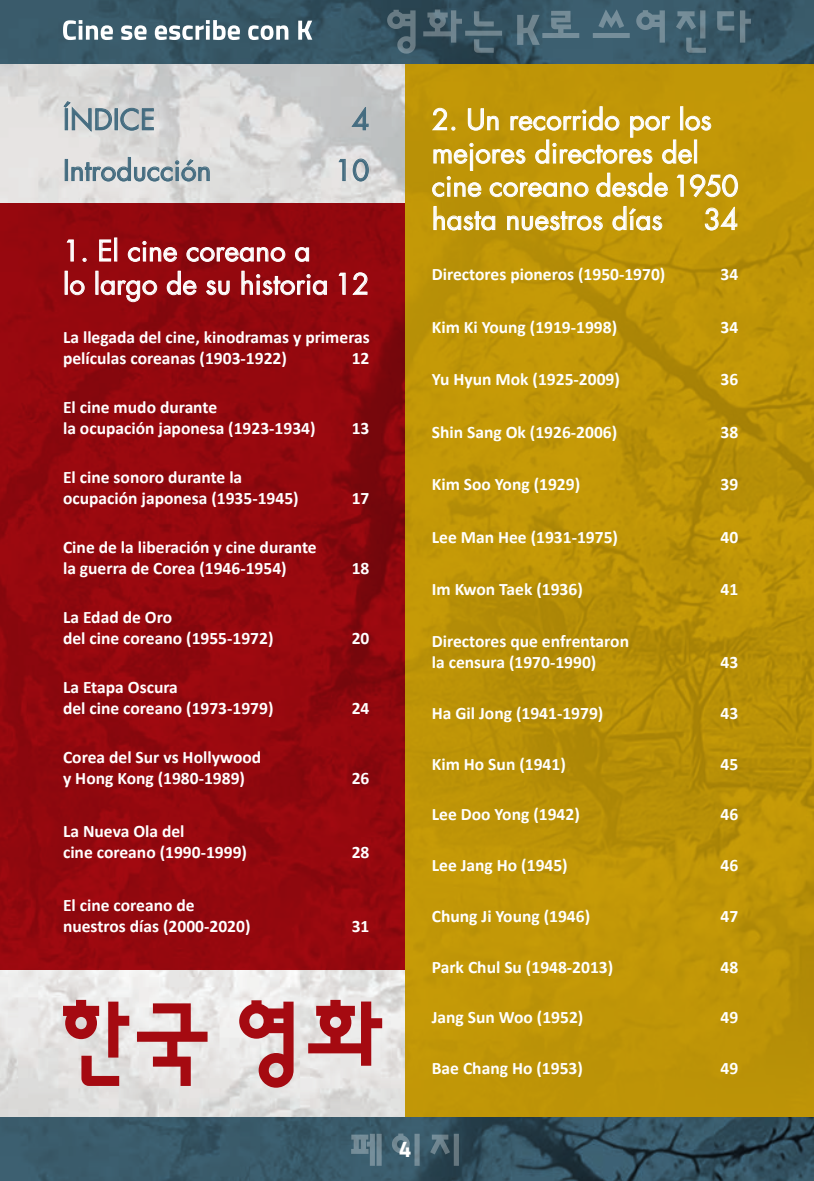
<style>
.page{position:relative;width:814px;height:1181px;background:#fff}
.page>*{position:absolute;margin:0;border:0;box-sizing:border-box;transform-origin:0 0}
.t1{font:28px/33.2px "Futura Std";color:#fff}
.t2{font:28px "Futura Std";color:#446c80}
.t3{font:700 22.75px "Sunflower";color:#fff}
.t4{font:700 17.5px/21px "Calibri";color:#fff}
</style>
<div class="page">
<img style="left:0;top:63px;width:405px;height:140px">
<img style="left:0;top:969px;width:405px;height:149px">
<img style="left:0;top:203px;width:405px;height:766px">
<img style="left:405px;top:63px;width:409px;height:1055px">
<img style="left:0;top:1118px;width:814px;height:63px">
<img style="left:0;top:0;width:814px;height:63px">
<svg style="left:351px;top:1133px;width:108px;height:32px;background:#4d6976"></svg>
<svg style="left:387px;top:9px;width:364px;height:45px;background:#456270"></svg>
<svg style="left:63px;top:20px;width:249px;height:20px"></svg>
<svg style="left:63px;top:100px;width:49px;height:33px;background:#bec5c8"></svg>
<div style="left:115px;top:108px;width:3px;height:22px;border:1px solid #446c80"></div>
<svg style="left:120px;top:107px;width:34px;height:24px"></svg>
<svg style="left:350px;top:104px;width:19px;height:27px"></svg>
<div style="left:65px;top:159px;width:3px;height:22px;border:1px solid #446c80"></div>
<svg style="left:71px;top:156px;width:139px;height:26px;background:#c1c8ca"></svg>
<svg style="left:337px;top:158px;width:9px;height:23px"></svg>
<svg style="left:352px;top:158px;width:17px;height:24px"></svg>
<svg style="left:66px;top:239px;width:8px;height:23px"></svg>
<svg style="left:82px;top:258px;width:5px;height:4px"></svg>
<svg style="left:99px;top:239px;width:13px;height:23px"></svg>
<div style="left:114px;top:237px;width:3px;height:24px;border:1px solid #fff"></div>
<svg style="left:127px;top:241px;width:51px;height:21px"></svg>
<svg style="left:186px;top:246px;width:100px;height:16px;background:#b15257"></svg>
<svg style="left:294px;top:246px;width:15px;height:16px"></svg>
<div style="left:65px;top:271px;width:3px;height:24px;border:1px solid #fff"></div>
<svg style="left:69px;top:280px;width:16px;height:16px"></svg>
<svg style="left:100px;top:280px;width:58px;height:23px"></svg>
<svg style="left:166px;top:270px;width:31px;height:26px"></svg>
<svg style="left:205px;top:280px;width:25px;height:16px"></svg>
<svg style="left:241px;top:270px;width:86px;height:26px;background:#a83c41"></svg>
<svg style="left:337px;top:272px;width:31px;height:24px"></svg>
<div style="left:470px;top:149px;width:3px;height:22px;border:1px solid #fff"></div>
<svg style="left:431px;top:106px;width:280px;height:58px;background:#caa62d"></svg>
<div style="left:694px;top:139px;width:3px;height:24px;border:1px solid #fff"></div>
<svg style="left:431px;top:176px;width:51px;height:22px"></svg>
<svg style="left:489px;top:182px;width:100px;height:16px;background:#d3b652"></svg>
<svg style="left:595px;top:172px;width:73px;height:26px;background:#d1af3f"></svg>
<svg style="left:675px;top:174px;width:63px;height:24px;background:#cead3f"></svg>
<svg style="left:433px;top:205px;width:63px;height:26px;background:#c7a83d"></svg>
<svg style="left:506px;top:211px;width:97px;height:20px;background:#cfb046"></svg>
<svg style="left:612px;top:205px;width:50px;height:26px"></svg>
<svg style="left:704px;top:204px;width:34px;height:27px"></svg>
<svg style="left:63px;top:1000px;width:319px;height:87px;background:#d29fa1"></svg>
<h1 class="t2" style="left:63px;top:102px;width:94px">ÍNDICE</h1>
<h1 class="t2" style="left:352px;top:102px;width:19px">4</h1>
<h1 class="t2" style="left:63px;top:152px;width:150px">Introducción</h1>
<h1 class="t2" style="left:335px;top:152px;width:36px">10</h1>
<h1 class="t1" style="left:63px;top:234px;width:308px">1. El cine coreano a<br>lo largo de su historia 12</h1>
<p class="t4" style="left:63px;top:327px;width:308px">La llegada del cine, kinodramas y primeras películas coreanas (1903-1922)</p>
<p class="t4" style="left:352px;top:348px;width:19px">12</p>
<p class="t4" style="left:63px;top:397px;width:254px">El cine mudo durante<br>la ocupación japonesa (1923-1934)</p>
<p class="t4" style="left:63px;top:467px;width:237px">El cine sonoro durante la ocupación japonesa (1935-1945)</p>
<p class="t4" style="left:63px;top:537px;width:255px">Cine de la liberación y cine durante la guerra de Corea (1946-1954)</p>
<p class="t4" style="left:63px;top:607px;width:212px">La Edad de Oro<br>del cine coreano (1955-1972)</p>
<p class="t4" style="left:63px;top:677px;width:212px">La Etapa Oscura<br>del cine coreano (1973-1979)</p>
<p class="t4" style="left:63px;top:747px;width:200px">Corea del Sur vs Hollywood y Hong Kong (1980-1989)</p>
<p class="t4" style="left:63px;top:820px;width:185px">La Nueva Ola del<br>cine coreano (1990-1999)</p>
<p class="t4" style="left:63px;top:894px;width:189px">El cine coreano de nuestros días (2000-2020)</p>
<p class="t4" style="left:352px;top:418px;width:19px">13</p>
<p class="t4" style="left:352px;top:488px;width:19px">17</p>
<p class="t4" style="left:352px;top:558px;width:19px">18</p>
<p class="t4" style="left:352px;top:628px;width:19px">20</p>
<p class="t4" style="left:352px;top:698px;width:19px">24</p>
<p class="t4" style="left:352px;top:768px;width:19px">26</p>
<p class="t4" style="left:352px;top:841px;width:19px">28</p>
<p class="t4" style="left:352px;top:915px;width:19px">31</p>
<h1 class="t1" style="left:432px;top:103px;width:308px">2. Un recorrido por los mejores directores del cine coreano desde 1950 hasta nuestros días</h1>
<h1 class="t1" style="left:703px;top:203px;width:36px">34</h1>
<p class="t4" style="left:432px;top:264px;width:235px">Directores pioneros (1950-1970)</p>
<p class="t4" style="left:720px;top:264px;width:19px">34</p>
<p class="t4" style="left:432px;top:316px;width:187px">Kim Ki Young (1919-1998)</p>
<p class="t4" style="left:720px;top:316px;width:19px">34</p>
<p class="t4" style="left:432px;top:369px;width:189px">Yu Hyun Mok (1925-2009)</p>
<p class="t4" style="left:720px;top:369px;width:19px">36</p>
<p class="t4" style="left:432px;top:421px;width:187px">Shin Sang Ok (1926-2006)</p>
<p class="t4" style="left:720px;top:421px;width:19px">38</p>
<p class="t4" style="left:432px;top:474px;width:150px">Kim Soo Yong (1929)</p>
<p class="t4" style="left:720px;top:474px;width:19px">39</p>
<p class="t4" style="left:432px;top:526px;width:188px">Lee Man Hee (1931-1975)</p>
<p class="t4" style="left:720px;top:526px;width:19px">40</p>
<p class="t4" style="left:432px;top:579px;width:152px">Im Kwon Taek (1936)</p>
<p class="t4" style="left:720px;top:579px;width:19px">41</p>
<p class="t4" style="left:432px;top:630px;width:199px">Directores que enfrentaron la censura (1970-1990)</p>
<p class="t4" style="left:720px;top:651px;width:19px">43</p>
<p class="t4" style="left:432px;top:702px;width:173px">Ha Gil Jong (1941-1979)</p>
<p class="t4" style="left:720px;top:702px;width:19px">43</p>
<p class="t4" style="left:432px;top:753px;width:135px">Kim Ho Sun (1941)</p>
<p class="t4" style="left:720px;top:753px;width:19px">45</p>
<p class="t4" style="left:432px;top:804px;width:149px">Lee Doo Yong (1942)</p>
<p class="t4" style="left:720px;top:804px;width:19px">46</p>
<p class="t4" style="left:432px;top:854px;width:137px">Lee Jang Ho (1945)</p>
<p class="t4" style="left:720px;top:854px;width:19px">46</p>
<p class="t4" style="left:432px;top:905px;width:160px">Chung Ji Young (1946)</p>
<p class="t4" style="left:720px;top:905px;width:19px">47</p>
<p class="t4" style="left:432px;top:956px;width:183px">Park Chul Su (1948-2013)</p>
<p class="t4" style="left:720px;top:956px;width:19px">48</p>
<p class="t4" style="left:432px;top:1007px;width:153px">Jang Sun Woo (1952)</p>
<p class="t4" style="left:720px;top:1007px;width:19px">49</p>
<p class="t4" style="left:432px;top:1057px;width:152px">Bae Chang Ho (1953)</p>
<p class="t4" style="left:720px;top:1057px;width:19px">49</p>
<h2 class="t3" style="left:399px;top:1138px;width:14px">4</h2>
</div>
